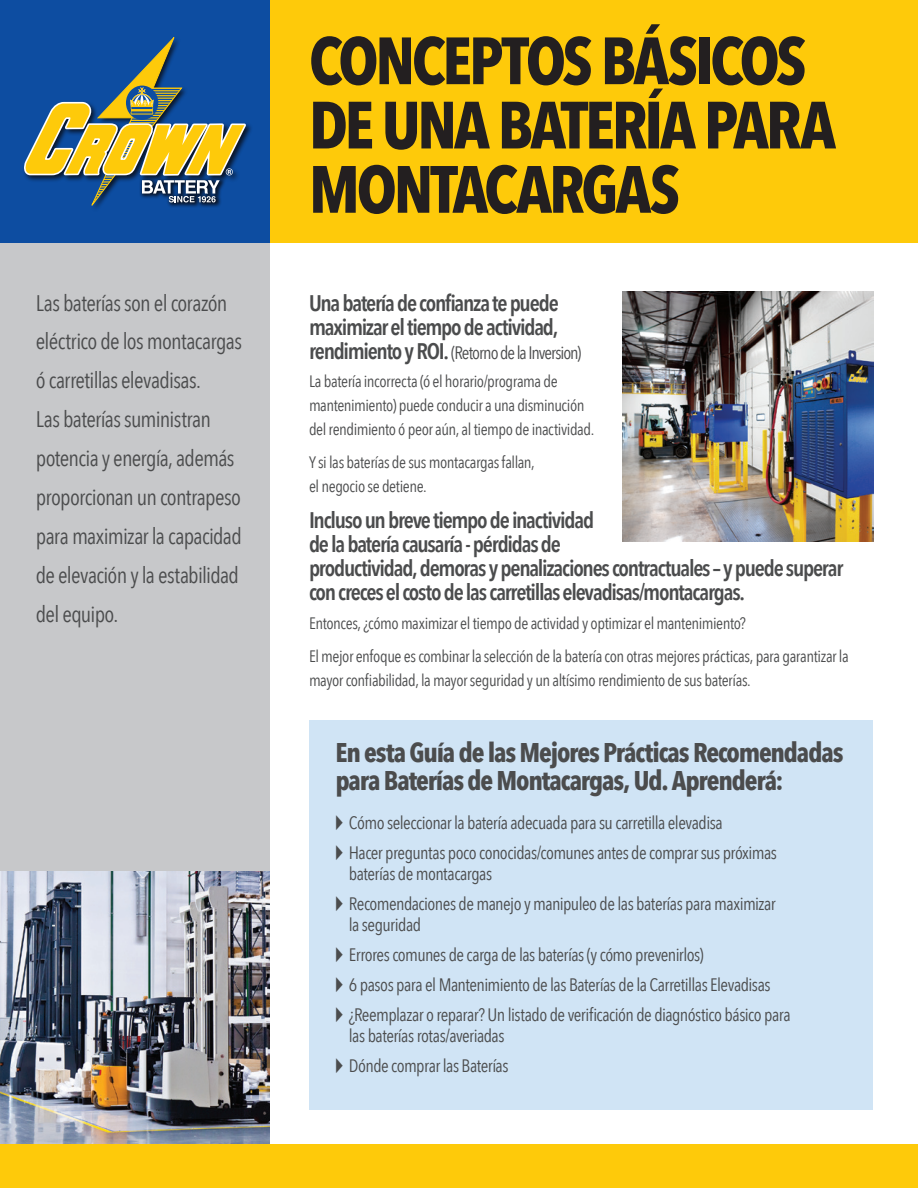
<style>
.page{position:relative;width:918px;height:1188px;background:#fff}
.page>*{position:absolute;margin:0;border:0;box-sizing:border-box;transform-origin:0 0}
.t1{font:700 66px/64.3px "Avenir Next Condensed";letter-spacing:-.05em;color:#231f20}
.t2{font:700 27px/28.5px "Avenir Next Condensed";letter-spacing:-.045em;color:#4b4c4d}
.t3{font:600 22.5px/24px "Avenir Next Condensed";letter-spacing:-.055em;color:#4b4c4d}
.t4{font:22.5px/39px "Avenir Next Condensed";letter-spacing:-.03em;color:#4b4c4d}
.t5{font:18px/21px "Avenir Next Condensed";letter-spacing:-.03em;color:#4b4c4d}
.t6{font:18px "Avenir Next Condensed";letter-spacing:-.06em;color:#4b4c4d}
.t7{font:16.5px/24px "Avenir Next Condensed";letter-spacing:-.025em;color:#4b4c4d}
.s1{font-weight:600;font-size:22.5px}
</style>
<div class="page">
<div style="left:309px;top:720px;width:564px;height:390px;background:#d0e4f5"></div>
<div style="left:254px;top:0;width:664px;height:243px;background:#feca0a"></div>
<div style="left:0;top:231px;width:270px;height:957px;background:#c7c8ca"></div>
<img style="left:0;top:871px;width:270px;height:274px">
<div style="left:0;top:0;width:270px;height:243px;background:#0d4da1"></div>
<div style="left:139px;top:177px;width:87px;height:31px;background:#080302;opacity:.75"></div>
<svg style="left:24px;top:37px;width:222px;height:169px"></svg>
<img style="left:623px;top:291px;width:250px;height:251px">
<div style="left:0;top:1145px;width:918px;height:43px;background:#feca0a"></div>
<p class="t4" style="left:36px;top:283px;width:208px">Las baterías son el corazón eléctrico de los montacargas ó carretillas elevadisas.<br>Las baterías suministran potencia y energía, además proporcionan un contrapeso para maximizar la capacidad de elevación y la estabilidad del equipo.</p>
<h1 class="t1" style="left:309px;top:28px;width:529px">CONCEPTOS BÁSICOS<br>DE UNA BATERÍA PARA<br>MONTACARGAS</h1>
<p class="t3" style="left:309px;top:291px;width:251px">Una batería de confianza te puede maximizar el tiempo de actividad,</p>
<p class="t6" style="left:309px;top:341px;width:274px"><span class="s1">rendimiento y ROI.</span> (Retorno de la Inversion)</p>
<p class="t7" style="left:309px;top:369px;width:287px">La batería incorrecta (ó el horario/programa de mantenimiento) puede conducir a una disminución del rendimiento ó peor aún, al tiempo de inactividad.</p>
<p class="t7" style="left:309px;top:450px;width:227px">Y si las baterías de sus montacargas fallan, el negocio se detiene.</p>
<p class="t3" style="left:309px;top:508px;width:536px">Incluso un breve tiempo de inactividad<br>de la batería causaría - pérdidas de<br>productividad, demoras y penalizaciones contractuales – y puede superar con creces el costo de las carretillas elevadisas/montacargas.</p>
<p class="t7" style="left:309px;top:606px;width:541px;line-height:33px">Entonces, ¿cómo maximizar el tiempo de actividad y optimizar el mantenimiento?<br>El mejor enfoque es combinar la selección de la batería con otras mejores prácticas, para garantizar la</p>
<p class="t7" style="left:309px;top:668px;width:443px">mayor confiabilidad, la mayor seguridad y un altísimo rendimiento de sus baterías.</p>
<h2 class="t2" style="left:335px;top:738px;width:510px">En esta Guía de las Mejores Prácticas Recomendadas para Baterías de Montacargas, Ud. Aprenderá:</h2>
<p class="t5" style="left:335px;top:812px;width:389px">◆ Cómo seleccionar la batería adecuada para su carretilla elevadisa</p>
<p class="t5" style="left:349px;top:842px;width:430px;text-indent:-14px">◆ Hacer preguntas poco conocidas/comunes antes de comprar sus próximas baterías de montacargas</p>
<p class="t5" style="left:349px;top:893px;width:428px;text-indent:-14px">◆ Recomendaciones de manejo y manipuleo de las baterías para maximizar la seguridad</p>
<p class="t5" style="left:335px;top:944px;width:370px">◆ Errores comunes de carga de las baterías (y cómo prevenirlos)</p>
<p class="t5" style="left:335px;top:974px;width:437px">◆ 6 pasos para el Mantenimiento de las Baterías de la Carretillas Elevadisas</p>
<p class="t5" style="left:349px;top:1004px;width:443px;text-indent:-14px">◆ ¿Reemplazar o reparar? Un listado de verificación de diagnóstico básico para las baterías rotas/averiadas</p>
<p class="t5" style="left:335px;top:1055px;width:175px">◆ Dónde comprar las Baterías</p>
</div>
